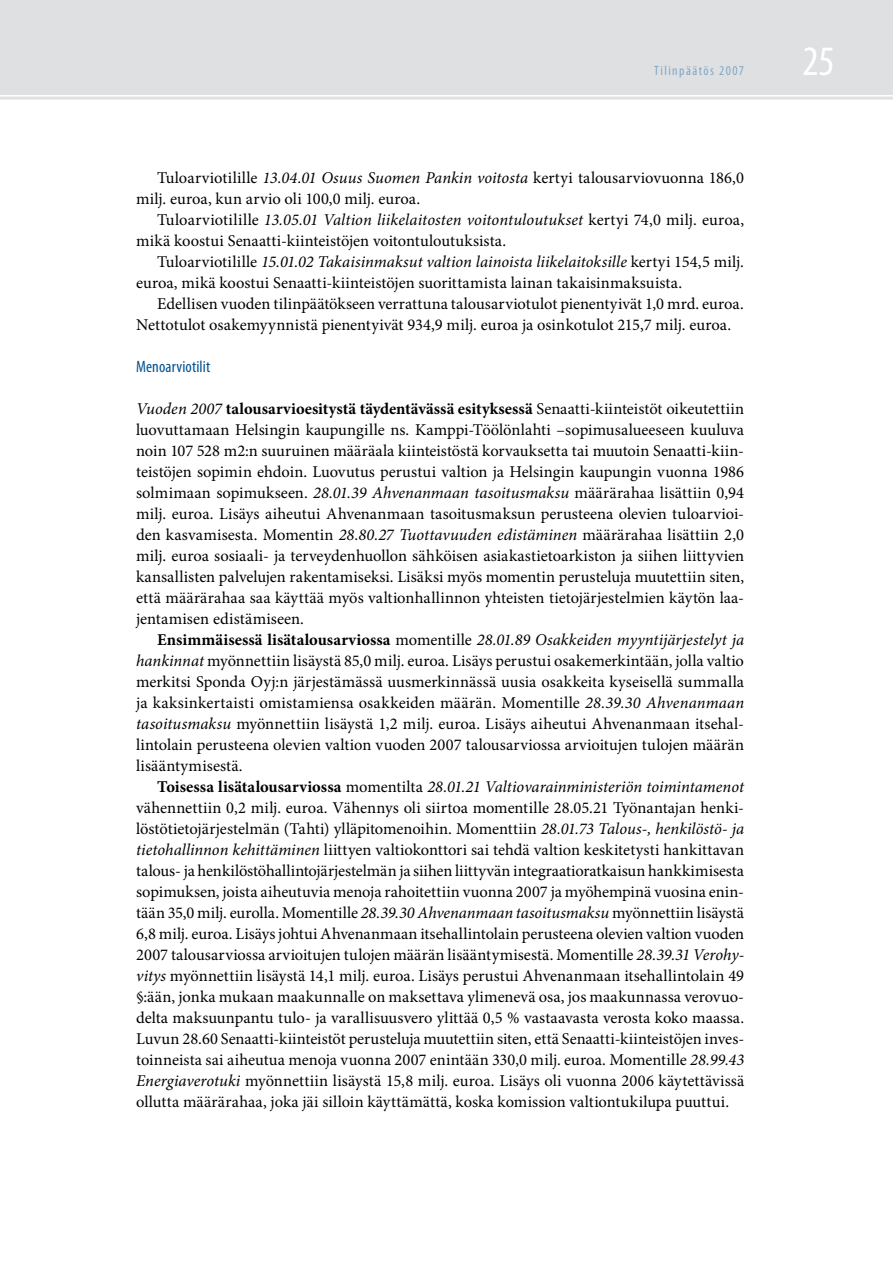
<style>
.page{position:relative;width:893px;height:1263px;background:#fff}
.page>*{position:absolute;margin:0;border:0;box-sizing:border-box;transform-origin:0 0}
.t1{font:condensed 42px "Myriad Pro";color:#fff}
.t2{font:16.5px/21px "Minion Pro";letter-spacing:.01em;color:#000}
.t3{font:condensed 16.5px "Myriad Pro";letter-spacing:.01em;color:#005291}
.t4{font:condensed 13.5px "Myriad Pro";letter-spacing:.105em;color:#80a8c8}
.s1{font-style:italic}
.s2{font-weight:700}
</style>
<div class="page">
<svg style="left:0;top:97px;width:893px;height:3px;background:#e3e4e5"></svg>
<div style="left:0;top:0;width:893px;height:97px;background:#dfe0e1"></div>
<p class="t4" style="left:654px;top:62px;width:91px">Tilinpäätös 2007</p>
<p class="t2" style="left:136px;top:167px;width:609px;text-indent:21px">Tuloarviotilille <span class="s1">13.04.01 Osuus Suomen Pankin voitosta</span> kertyi talousarviovuonna 186,0 milj. euroa, kun arvio oli 100,0 milj. euroa.</p>
<p class="t2" style="left:136px;top:209px;width:610px;text-indent:21px">Tuloarviotilille <span class="s1">13.05.01 Valtion liikelaitosten voitontuloutukset</span> kertyi 74,0 milj. euroa, mikä koostui Senaatti-kiinteistöjen voitontuloutuksista.</p>
<p class="t2" style="left:136px;top:251px;width:609px;text-indent:21px">Tuloarviotilille <span class="s1">15.01.02 Takaisinmaksut valtion lainoista liikelaitoksille</span> kertyi 154,5 milj. euroa, mikä koostui Senaatti-kiinteistöjen suorittamista lainan takaisinmaksuista.</p>
<p class="t2" style="left:136px;top:293px;width:609px;text-indent:21px">Edellisen vuoden tilinpäätökseen verrattuna talousarviotulot pienentyivät 1,0 mrd. euroa.<br>Nettotulot osakemyynnistä pienentyivät 934,9 milj. euroa ja osinkotulot 215,7 milj. euroa.</p>
<p class="t3" style="left:136px;top:356px;width:76px">Menoarviotilit</p>
<p class="t2" style="left:136px;top:398px;width:610px;text-align:justify"><span class="s1">Vuoden 2007</span> <span class="s2">talousarvioesitystä täydentävässä esityksessä</span> Senaatti-kiinteistöt oikeutettiin luovuttamaan Helsingin kaupungille ns. Kamppi-Töölönlahti –sopimusalueeseen kuuluva noin 107 528 m2:n suuruinen määräala kiinteistöstä korvauksetta tai muutoin Senaatti-kiin&shy;teistöjen sopimin ehdoin. Luovutus perustui valtion ja Helsingin kaupungin vuonna 1986 solmimaan sopimukseen. <span class="s1">28.01.39 Ahvenanmaan tasoitusmaksu</span> määrärahaa lisättiin 0,94 milj. euroa. Lisäys aiheutui Ahvenanmaan tasoitusmaksun perusteena olevien tuloarvioi&shy;den kasvamisesta. Momentin <span class="s1">28.80.27 Tuottavuuden edistäminen</span> määrärahaa lisättiin 2,0 milj. euroa sosiaali- ja terveydenhuollon sähköisen asiakastietoarkiston ja siihen liittyvien kansallisten palvelujen rakentamiseksi. Lisäksi myös momentin perusteluja muutettiin siten, että määrärahaa saa käyttää myös valtionhallinnon yhteisten tietojärjestelmien käytön laa&shy;jentamisen edistämiseen.</p>
<p class="t2" style="left:136px;top:629px;width:610px;text-align:justify;text-indent:21px"><span class="s2">Ensimmäisessä lisätalousarviossa</span> momentille <span class="s1">28.01.89 Osakkeiden myyntijärjestelyt ja hankinnat</span> myönnettiin lisäystä 85,0 milj. euroa. Lisäys perustui osakemerkintään, jolla valtio merkitsi Sponda Oyj:n järjestämässä uusmerkinnässä uusia osakkeita kyseisellä summalla ja kaksinkertaisti omistamiensa osakkeiden määrän. Momentille <span class="s1">28.39.30 Ahvenanmaan tasoitusmaksu</span> myönnettiin lisäystä 1,2 milj. euroa. Lisäys aiheutui Ahvenanmaan itsehal&shy;lintolain perusteena olevien valtion vuoden 2007 talousarviossa arvioitujen tulojen määrän lisääntymisestä.</p>
<p class="t2" style="left:136px;top:776px;width:610px;text-align:justify;text-indent:21px"><span class="s2">Toisessa lisätalousarviossa</span> momentilta <span class="s1">28.01.21 Valtiovarainministeriön toimintamenot </span>vähennettiin 0,2 milj. euroa. Vähennys oli siirtoa momentille 28.05.21 Työnantajan henki&shy;löstötietojärjestelmän (Tahti) ylläpitomenoihin. Momenttiin <span class="s1">28.01.73 Talous-, henkilöstö- ja tietohallinnon kehittäminen</span> liittyen valtiokonttori sai tehdä valtion keskitetysti hankittavan talous- ja henkilöstöhallintojärjestelmän ja siihen liittyvän integraatioratkaisun hankkimisesta sopimuksen, joista aiheutuvia menoja rahoitettiin vuonna 2007 ja myöhempinä vuosina enin&shy;tään 35,0 milj. eurolla. Momentille <span class="s1">28.39.30 Ahvenanmaan tasoitusmaksu</span> myönnettiin lisäystä 6,8 milj. euroa. Lisäys johtui Ahvenanmaan itsehallintolain perusteena olevien valtion vuoden 2007 talousarviossa arvioitujen tulojen määrän lisääntymisestä. Momentille <span class="s1">28.39.31 Verohy&shy;vitys</span> myönnettiin lisäystä 14,1 milj. euroa. Lisäys perustui Ahvenanmaan itsehallintolain 49 §:ään, jonka mukaan maakunnalle on maksettava ylimenevä osa, jos maakunnassa verovuo&shy;delta maksuunpantu tulo- ja varallisuusvero ylittää 0,5 % vastaavasta verosta koko maassa.<br>Luvun 28.60 Senaatti-kiinteistöt perusteluja muutettiin siten, että Senaatti-kiinteistöjen inves&shy;toinneista sai aiheutua menoja vuonna 2007 enintään 330,0 milj. euroa. Momentille <span class="s1">28.99.43<br>Energiaverotuki</span> myönnettiin lisäystä 15,8 milj. euroa. Lisäys oli vuonna 2006 käytettävissä ollutta määrärahaa, joka jäi silloin käyttämättä, koska komission valtiontukilupa puuttui.</p>
<h1 class="t1" style="left:802px;top:36px;width:34px">25</h1>
</div>
